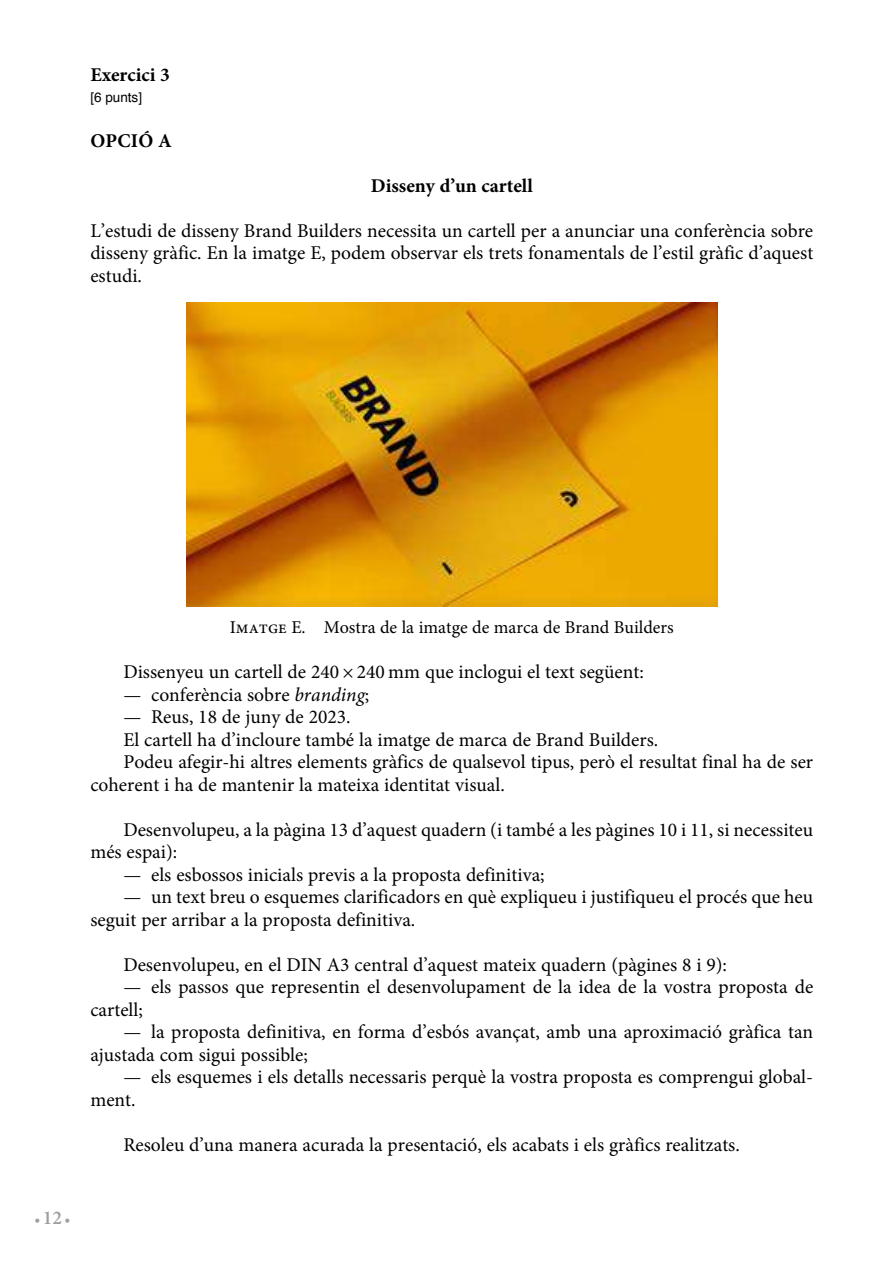
<style>
.page{position:relative;width:893px;height:1263px;background:#fff}
.page>*{position:absolute;margin:0;border:0;box-sizing:border-box;transform-origin:0 0}
.t1{font:19.5px/22.5px "Minion Pro";color:#000}
.t2{font:700 19.5px "Minion Pro";color:#000}
.t3{font:18px "Minion Pro";color:#000}
.t4{font:600 15px "Minion Pro";color:#9c9e9f}
.t5{font:13.5px "Helvetica";color:#000}
.s1{font-style:italic}
.s2{font-size:19.5px}
</style>
<div class="page">
<img style="left:187px;top:302px;width:530px;height:304px">
<p class="t2" style="left:90px;top:61px;width:81px">Exercici 3</p>
<p class="t5" style="left:90px;top:87px;width:53px">[6 punts]</p>
<p class="t2" style="left:90px;top:127px;width:83px">OPCIÓ A</p>
<p class="t2" style="left:371px;top:172px;width:163px">Disseny d’un cartell</p>
<p class="t1" style="left:90px;top:219px;width:724px;text-align:justify">L’estudi de disseny Brand Builders necessita un cartell per a anunciar una conferència sobre disseny gràfic. En la imatge E, podem observar els trets fonamentals de l’estil gràfic d’aquest estudi.</p>
<p class="t3" style="left:230px;top:615px;width:446px">Imatge E. Mostra de la imatge de marca de Brand Builders</p>
<p class="t1" style="left:123px;top:661px;width:522px">Dissenyeu un cartell de 240 × 240 mm que inclogui el text següent:</p>
<p class="t1" style="left:123px;top:683px;width:247px">— conferència sobre <span class="s1">branding</span>;</p>
<p class="t1" style="left:123px;top:706px;width:229px">— Reus, 18 de juny de 2023.</p>
<p class="t1" style="left:123px;top:728px;width:536px">El cartell ha d’incloure també la imatge de marca de Brand Builders.</p>
<p class="t1" style="left:123px;top:751px;width:691px">Podeu afegir-hi altres elements gràfics de qualsevol tipus, però el resultat final ha de ser</p>
<p class="t1" style="left:90px;top:773px;width:416px">coherent i ha de mantenir la mateixa identitat visual.</p>
<p class="t1" style="left:90px;top:818px;width:724px;text-indent:33px">Desenvolupeu, a la pàgina 13 d’aquest quadern (i també a les pàgines 10 i 11, si necessiteu més espai):</p>
<p class="t1" style="left:123px;top:863px;width:423px">— els esbossos inicials previs a la proposta definitiva;</p>
<p class="t1" style="left:90px;top:886px;width:724px;text-indent:33px">— un text breu o esquemes clarificadors en què expliqueu i justifiqueu el procés que heu seguit per arribar a la proposta definitiva.</p>
<p class="t1" style="left:123px;top:953px;width:605px">Desenvolupeu, en el DIN A3 central d’aquest mateix quadern (pàgines 8 i 9):</p>
<p class="t1" style="left:90px;top:976px;width:724px;text-indent:33px">— els passos que representin el desenvolupament de la idea de la vostra proposta de cartell;</p>
<p class="t1" style="left:90px;top:1021px;width:724px;text-indent:33px">— la proposta definitiva, en forma d’esbós avançat, amb una aproximació gràfica tan ajustada com sigui possible;</p>
<p class="t1" style="left:90px;top:1066px;width:724px;text-indent:33px">— els esquemes i els detalls necessaris perquè la vostra proposta es comprengui global&shy;ment.</p>
<p class="t1" style="left:123px;top:1133px;width:618px">Resoleu d’una manera acurada la presentació, els acabats i els gràfics realitzats.</p>
<p class="t4" style="left:34px;top:1209px;width:38px">• <span class="s2">12</span> •</p>
</div>
